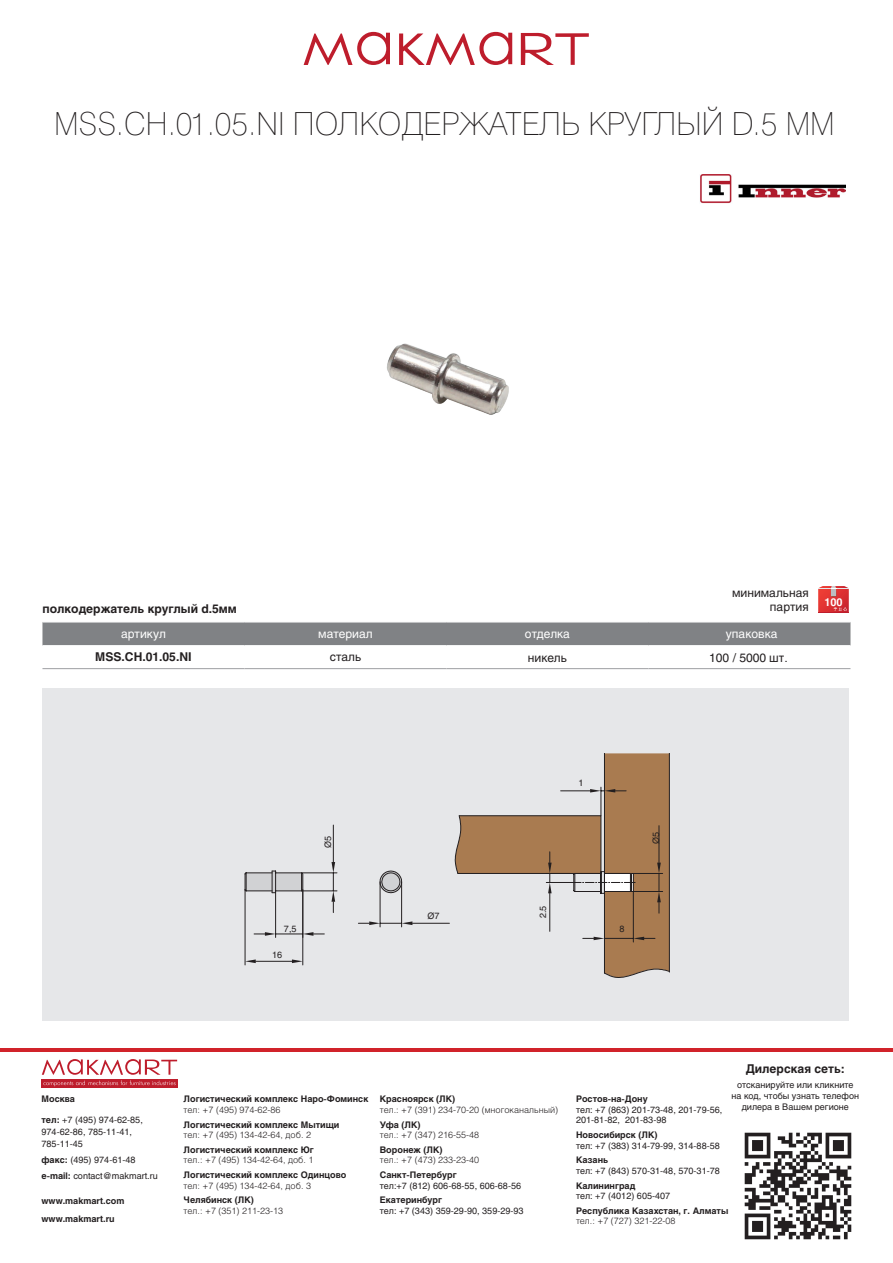
<style>
.page{position:relative;width:893px;height:1263px;background:#fff}
.page>*{position:absolute;margin:0;border:0;box-sizing:border-box;transform-origin:0 0}
.артикулы{font:31.5px "Helios Thin C";color:#231f20}
.артикулы-2{font:700 12px "Helios";color:#231f20}
.t1{font:12px "Helios";color:#231f20}
.t2{font:12px "Helios";color:#fff}
.t3{font:700 10.8px "Helios";color:#fff}
.схемы{font:9px/12px "Helios";color:#231f20}
.t4{font:700 9px/17.5px "Helios";color:#231f20}
.t5{font:300 9px "Helios";color:#231f20}
.схемы-2{font:9px "Arial";color:#231f20}
.s1{font-family:"Arial"}
.s2{font-family:"Helios"}
.s3{font-weight:700}
</style>
<div class="page">
<svg style="left:399px;top:32px;width:113px;height:33px"></svg>
<svg style="left:304px;top:32px;width:86px;height:33px"></svg>
<svg style="left:521px;top:33px;width:68px;height:32px"></svg>
<img style="left:744px;top:1132px;width:108px;height:108px">
<div style="left:42px;top:1079px;width:136px;height:9px;background:#be1d2c"></div>
<svg style="left:42px;top:1059px;width:135px;height:27px"></svg>
<hr style="left:0;top:1048px;width:893px;height:4px;background:#d1232a">
<div style="left:42px;top:689px;width:807px;height:332px;background:#e6e7e9"></div>
<div style="left:42px;top:622px;width:808px;height:23px;background:#808285"></div>
<hr style="left:42px;top:668px;width:202px;height:1px;background:#a8a9ad">
<hr style="left:244px;top:668px;width:202px;height:1px;background:#a8a9ad">
<hr style="left:446px;top:668px;width:202px;height:1px;background:#a8a9ad">
<hr style="left:648px;top:668px;width:202px;height:1px;background:#a8a9ad">
<img style="left:387px;top:343px;width:122px;height:72px">
<svg style="left:245px;top:753px;width:424px;height:224px"></svg>
<svg style="left:818px;top:586px;width:31px;height:27px"></svg>
<img style="left:700px;top:174px;width:145px;height:30px">
<p class="артикулы" style="left:54px;top:106px;width:782px">MSS.CH.01.05.NI ПОЛКОДЕРЖАТЕЛЬ КРУГЛЫЙ D.5 ММ</p>
<p class="t1" style="left:732px;top:585px;width:78px">минимальная</p>
<p class="t1" style="left:770px;top:600px;width:40px">партия</p>
<p class="артикулы-2" style="left:42px;top:601px;width:196px">полкодержатель круглый d.5мм</p>
<p class="t2" style="left:121px;top:627px;width:46px">артикул</p>
<p class="t2" style="left:318px;top:627px;width:56px">материал</p>
<p class="t2" style="left:525px;top:627px;width:47px">отделка</p>
<p class="t2" style="left:726px;top:627px;width:53px">упаковка</p>
<p class="артикулы-2" style="left:95px;top:650px;width:98px">MSS.CH.01.05.NI</p>
<p class="t1" style="left:330px;top:650px;width:33px">сталь</p>
<p class="t1" style="left:528px;top:650px;width:41px">никель</p>
<p class="t1" style="left:709px;top:651px;width:80px">100 / 5000 <span class="s1">шт.</span></p>
<p class="t3" style="left:824px;top:596px;width:20px">100</p>
<p class="схемы" style="left:284px;top:923px;width:14px">7,5</p>
<p class="схемы" style="left:272px;top:949px;width:12px">16</p>
<p class="схемы" style="left:579px;top:777px;width:7px">1</p>
<p class="схемы-2" style="left:322px;top:848px;width:14px;rotate:-90deg">Ø<span class="s2">5</span></p>
<p class="схемы-2" style="left:650px;top:844px;width:14px;rotate:-90deg">Ø<span class="s2">5</span></p>
<p class="схемы-2" style="left:427px;top:910px;width:14px">Ø<span class="s2">7</span></p>
<p class="схемы" style="left:537px;top:918px;width:14px;rotate:-90deg">2.5</p>
<p class="схемы" style="left:619px;top:923px;width:7px">8</p>
<p class="t4" style="left:42px;top:1090px;width:35px">Москва</p>
<p class="схемы" style="left:42px;top:1114px;width:103px"><span class="s3">тел:</span> +7 (495) 974-62-85,<br>974-62-86, 785-11-41,<br>785-11-45</p>
<p class="схемы" style="left:42px;top:1152px;width:118px;line-height:16.2px"><span class="s3">факс:</span> (495) 974-61-48 <span class="s3">e-mail:</span> contact@makmart.ru</p>
<p class="t4" style="left:42px;top:1192px;width:84px">www.makmart.com www.makmart.ru</p>
<p class="t4" style="left:184px;top:1090px;width:186px">Логистический комплекс Наро-Фоминск</p>
<p class="t5" style="left:184px;top:1104px;width:98px">тел: +7 (495) 974-62-86</p>
<p class="t4" style="left:184px;top:1115px;width:157px">Логистический комплекс Мытищи</p>
<p class="t5" style="left:184px;top:1129px;width:129px">тел: +7 (495) 134-42-64, доб. 2</p>
<p class="t4" style="left:184px;top:1141px;width:132px">Логистический комплекс Юг</p>
<p class="t5" style="left:184px;top:1155px;width:131px">тел.: +7 (495) 134-42-64, доб. 1</p>
<p class="t4" style="left:184px;top:1166px;width:164px">Логистический комплекс Одинцово</p>
<p class="t5" style="left:184px;top:1180px;width:129px">тел: +7 (495) 134-42-64, доб. 3</p>
<p class="t4" style="left:184px;top:1191px;width:72px">Челябинск (ЛК)</p>
<p class="t5" style="left:184px;top:1205px;width:101px">тел.: +7 (351) 211-23-13</p>
<p class="t4" style="left:380px;top:1090px;width:77px">Красноярск (ЛК)</p>
<p class="t5" style="left:380px;top:1104px;width:180px">тел.: +7 (391) 234-70-20 (многоканальный)</p>
<p class="t4" style="left:380px;top:1115px;width:42px">Уфа (ЛК)</p>
<p class="t5" style="left:380px;top:1129px;width:101px">тел.: +7 (347) 216-55-48</p>
<p class="t4" style="left:380px;top:1141px;width:64px">Воронеж (ЛК)</p>
<p class="t5" style="left:380px;top:1155px;width:101px">тел.: +7 (473) 233-23-40</p>
<p class="t4" style="left:380px;top:1166px;width:78px">Санкт-Петербург</p>
<p class="схемы" style="left:380px;top:1179px;width:143px">тел:+7 (812) 606-68-55, 606-68-56</p>
<p class="t4" style="left:380px;top:1191px;width:64px">Екатеринбург</p>
<p class="схемы" style="left:380px;top:1204px;width:145px">тел: +7 (343) 359-29-90, 359-29-93</p>
<h2 class="артикулы-2" style="left:746px;top:1062px;width:101px">Дилерская сеть:</h2>
<p class="схемы" style="left:732px;top:1079px;width:129px;line-height:10.8px;text-align:center">отсканируйте или кликните на код, чтобы узнать телефон дилера в Вашем регионе</p>
<p class="t4" style="left:576px;top:1090px;width:73px">Ростов-на-Дону</p>
<p class="схемы" style="left:576px;top:1104px;width:148px;line-height:10.5px">тел: +7 (863) 201-73-48, 201-79-56,<br>201-81-82, 201-83-98</p>
<p class="t4" style="left:576px;top:1126px;width:83px">Новосибирск (ЛК)</p>
<p class="схемы" style="left:576px;top:1139px;width:145px">тел: +7 (383) 314-79-99, 314-88-58</p>
<p class="t4" style="left:576px;top:1151px;width:34px">Казань</p>
<p class="схемы" style="left:576px;top:1164px;width:145px">тел: +7 (843) 570-31-48, 570-31-78</p>
<p class="t4" style="left:576px;top:1176px;width:61px">Калининград</p>
<p class="схемы" style="left:576px;top:1190px;width:96px">тел: +7 (4012) 605-407</p>
<p class="t4" style="left:576px;top:1202px;width:154px">Республика Казахстан, г. Алматы</p>
<p class="t5" style="left:576px;top:1216px;width:101px">тел.: +7 (727) 321-22-08</p>
</div>
